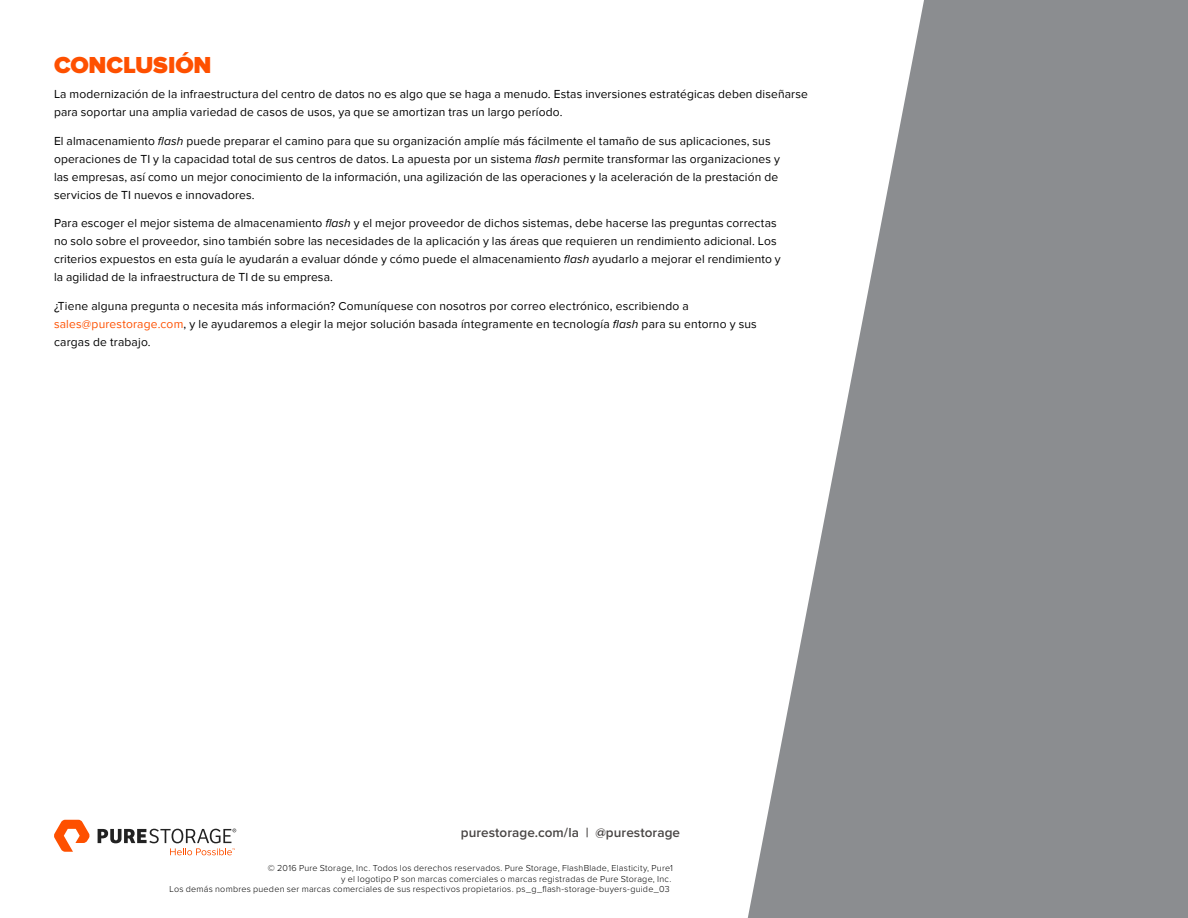
<style>
.page{position:relative;width:1188px;height:918px;background:#fff}
.page>*{position:absolute;margin:0;border:0;box-sizing:border-box;transform-origin:0 0}
.t1{font:900 24px "Proxima Nova";letter-spacing:-.005em;color:#fe5000}
.t2{font:600 13.5px "Proxima Nova";letter-spacing:.005em;color:#494645}
.t3{font:12px/18px "Proxima Nova";letter-spacing:.01em;color:#000}
.t4{font:300 9px "Proxima Nova";letter-spacing:.025em;color:#000}
.s1{font-style:italic}
.s2{color:#fe5000}
</style>
<div class="page">
<svg style="left:748px;top:0;width:440px;height:918px;fill:#8b8d90"></svg>
<svg style="left:54px;top:820px;width:36px;height:32px"></svg>
<svg style="left:98px;top:829px;width:138px;height:26px"></svg>
<h1 class="t1" style="left:54px;top:51px;width:159px">CONCLUSIÓN</h1>
<p class="t3" style="left:54px;top:85px;width:755px">La modernización de la infraestructura del centro de datos no es algo que se haga a menudo. Estas inversiones estratégicas deben diseñarse para soportar una amplia variedad de casos de usos, ya que se amortizan tras un largo período.</p>
<p class="t3" style="left:54px;top:132px;width:727px">El almacenamiento <span class="s1">flash</span> puede preparar el camino para que su organización amplíe más fácilmente el tamaño de sus aplicaciones, sus operaciones de TI y la capacidad total de sus centros de datos. La apuesta por un sistema <span class="s1">flash</span> permite transformar las organizaciones y las empresas, así como un mejor conocimiento de la información, una agilización de las operaciones y la aceleración de la prestación de servicios de TI nuevos e innovadores.</p>
<p class="t3" style="left:54px;top:214px;width:728px">Para escoger el mejor sistema de almacenamiento <span class="s1">flash</span> y el mejor proveedor de dichos sistemas, debe hacerse las preguntas correctas no solo sobre el proveedor, sino también sobre las necesidades de la aplicación y las áreas que requieren un rendimiento adicional. Los criterios expuestos en esta guía le ayudarán a evaluar dónde y cómo puede el almacenamiento <span class="s1">flash</span> ayudarlo a mejorar el rendimiento y la agilidad de la infraestructura de TI de su empresa.</p>
<p class="t3" style="left:54px;top:297px;width:704px">¿Tiene alguna pregunta o necesita más información? Comuníquese con nosotros por correo electrónico, escribiendo a <span class="s2">sales@purestorage.com</span>, y le ayudaremos a elegir la mejor solución basada íntegramente en tecnología <span class="s1">flash</span> para su entorno y sus cargas de trabajo.</p>
<p class="t2" style="left:461px;top:826px;width:221px">purestorage.com/la | @purestorage</p>
<p class="t4" style="left:268px;top:863px;width:406px">© 2016 Pure Storage, Inc. Todos los derechos reservados. Pure Storage, FlashBlade, Elasticity, Pure1</p>
<p class="t4" style="left:341px;top:874px;width:332px">y el logotipo P son marcas comerciales o marcas registradas de Pure Storage, Inc.</p>
<p class="t4" style="left:170px;top:884px;width:502px">Los demás nombres pueden ser marcas comerciales de sus respectivos propietarios. ps_g_flash-storage-buyers-guide_03</p>
</div>
